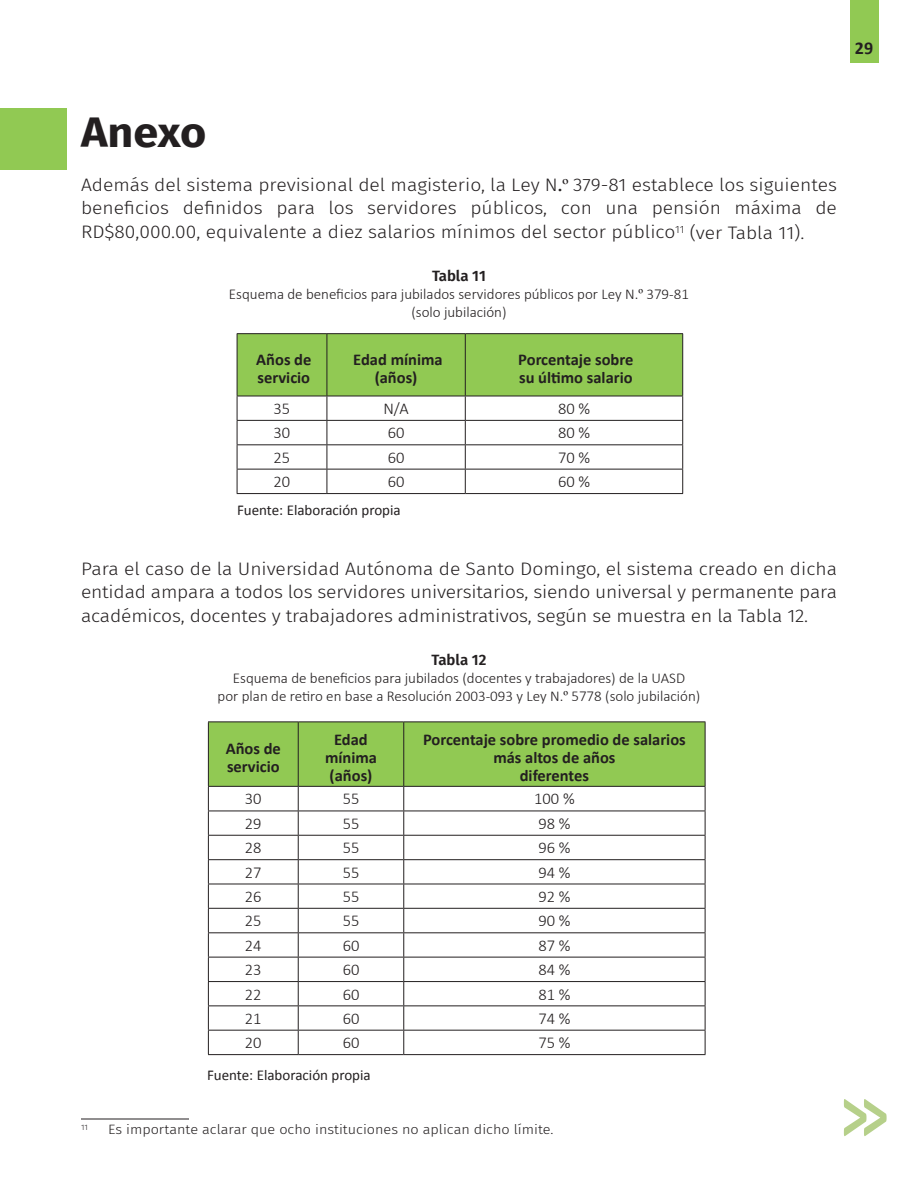
<style>
.page{position:relative;width:918px;height:1188px;background:#fff}
.page>*{position:absolute;margin:0;border:0;box-sizing:border-box;transform-origin:0 0}
.t1{font:700 76.5px "Calibri";color:#b6d08a;scale:.71 1}
.t2{font:700 42px "Fira Sans";letter-spacing:-.005em;color:#231f20;scale:1.07 1}
.t3{font:300 18px/24px "Fira Sans";letter-spacing:-.01em;color:#231f20;text-align:justify;scale:1.07 1}
.t4{font:700 18px "Calibri";color:#231f20}
.t5{font:700 16.5px/17.9px "Calibri";color:#231f20}
.t6{font:300 16.5px "Calibri";color:#231f20}
.t7{font:300 15px/18px "Calibri";color:#231f20;text-align:center}
.t8{font:15px "Calibri";color:#231f20}
.t9{font:600 15px "Fira Sans";color:#231f20}
.t10{font:300 13.5px "Fira Sans";color:#231f20;scale:1.07 1}
.t11{font:300 7.8px "Fira Sans";color:#231f20;scale:1.07 1}
.s1{font-weight:400}
.s2{font-family:"Times New Roman";font-weight:400}
</style>
<div class="page">
<div style="left:850px;top:0;width:28px;height:63px;background:#91c953"></div>
<div style="left:0;top:108px;width:67px;height:61px;background:#91c953"></div>
<hr style="left:81px;top:1119px;width:108px;height:1px;background:#231f20">
<hr style="left:237px;top:333px;width:90px;height:1px;background:#231f20">
<hr style="left:327px;top:333px;width:138px;height:1px;background:#231f20">
<hr style="left:465px;top:333px;width:218px;height:1px;background:#231f20">
<hr style="left:237px;top:493px;width:90px;height:1px;background:#231f20">
<hr style="left:327px;top:493px;width:138px;height:1px;background:#231f20">
<hr style="left:465px;top:493px;width:218px;height:1px;background:#231f20">
<svg style="left:237px;top:334px;width:446px;height:159px"></svg>
<hr style="left:208px;top:1054px;width:90px;height:1px;background:#231f20">
<hr style="left:298px;top:1054px;width:106px;height:1px;background:#231f20">
<hr style="left:404px;top:1054px;width:301px;height:1px;background:#231f20">
<svg style="left:208px;top:722px;width:498px;height:332px"></svg>
<p class="t4" style="left:855px;top:37px;width:20px">29</p>
<h2 class="t2" style="left:81px;top:97px;width:119px">Anexo</h2>
<p class="t3" style="left:81px;top:172px;width:708px">Además del sistema previsional del magisterio, la Ley N<span class="s1">.</span><span class="s2">º</span> 379-81 establece los siguientes beneficios definidos para los servidores públicos, con una pensión máxima de RD$80,000.00, equivalente a diez salarios mínimos del sector público<sup>11</sup> (ver Tabla 11).</p>
<p class="t9" style="left:432px;top:263px;width:55px">Tabla 11</p>
<p class="t7" style="left:229px;top:284px;width:462px">Esquema de beneficios para jubilados servidores públicos por Ley N.<span class="s2">º</span> 379-81 (solo jubilación)</p>
<p class="t5" style="left:256px;top:350px;width:57px">Años de servicio</p>
<p class="t5" style="left:353px;top:350px;width:91px;text-align:center">Edad mínima (años)</p>
<p class="t5" style="left:518px;top:350px;width:117px">Porcentaje sobre su último salario</p>
<p class="t6" style="left:274px;top:398px;width:18px">35</p>
<p class="t6" style="left:383px;top:398px;width:27px">N/A</p>
<p class="t6" style="left:558px;top:398px;width:34px">80 %</p>
<p class="t6" style="left:274px;top:423px;width:18px">30</p>
<p class="t6" style="left:388px;top:423px;width:18px">60</p>
<p class="t6" style="left:558px;top:423px;width:34px">80 %</p>
<p class="t6" style="left:274px;top:447px;width:18px">25</p>
<p class="t6" style="left:388px;top:447px;width:18px">60</p>
<p class="t6" style="left:558px;top:447px;width:34px">70 %</p>
<p class="t6" style="left:274px;top:471px;width:18px">20</p>
<p class="t6" style="left:388px;top:471px;width:18px">60</p>
<p class="t6" style="left:558px;top:471px;width:34px">60 %</p>
<p class="t8" style="left:237px;top:500px;width:165px">Fuente: Elaboración propia</p>
<p class="t3" style="left:81px;top:556px;width:708px">Para el caso de la Universidad Autónoma de Santo Domingo, el sistema creado en dicha entidad ampara a todos los servidores universitarios, siendo universal y permanente para académicos, docentes y trabajadores administrativos, según se muestra en la Tabla 12.</p>
<p class="t9" style="left:432px;top:647px;width:56px">Tabla 12</p>
<p class="t7" style="left:218px;top:668px;width:484px">Esquema de beneficios para jubilados (docentes y trabajadores) de la UASD<br>por plan de retiro en base a Resolución 2003-093 y Ley N.<span class="s2">º</span> 5778 (solo jubilación)</p>
<p class="t5" style="left:226px;top:739px;width:57px">Años de servicio</p>
<p class="t5" style="left:325px;top:730px;width:53px;text-align:center">Edad mínima (años)</p>
<p class="t5" style="left:423px;top:730px;width:264px;text-align:center">Porcentaje sobre promedio de salarios más altos de años<br>diferentes</p>
<p class="t6" style="left:245px;top:789px;width:18px">30</p>
<p class="t6" style="left:343px;top:789px;width:18px">55</p>
<p class="t6" style="left:534px;top:789px;width:42px">100 %</p>
<p class="t6" style="left:245px;top:813px;width:18px">29</p>
<p class="t6" style="left:343px;top:813px;width:18px">55</p>
<p class="t6" style="left:539px;top:813px;width:34px">98 %</p>
<p class="t6" style="left:245px;top:837px;width:18px">28</p>
<p class="t6" style="left:343px;top:837px;width:18px">55</p>
<p class="t6" style="left:539px;top:837px;width:34px">96 %</p>
<p class="t6" style="left:245px;top:862px;width:18px">27</p>
<p class="t6" style="left:343px;top:862px;width:18px">55</p>
<p class="t6" style="left:539px;top:862px;width:34px">94 %</p>
<p class="t6" style="left:245px;top:886px;width:18px">26</p>
<p class="t6" style="left:343px;top:886px;width:18px">55</p>
<p class="t6" style="left:539px;top:886px;width:34px">92 %</p>
<p class="t6" style="left:245px;top:911px;width:18px">25</p>
<p class="t6" style="left:343px;top:911px;width:18px">55</p>
<p class="t6" style="left:539px;top:911px;width:34px">90 %</p>
<p class="t6" style="left:245px;top:935px;width:18px">24</p>
<p class="t6" style="left:343px;top:935px;width:18px">60</p>
<p class="t6" style="left:539px;top:935px;width:34px">87 %</p>
<p class="t6" style="left:245px;top:959px;width:18px">23</p>
<p class="t6" style="left:343px;top:959px;width:18px">60</p>
<p class="t6" style="left:539px;top:959px;width:34px">84 %</p>
<p class="t6" style="left:245px;top:984px;width:18px">22</p>
<p class="t6" style="left:343px;top:984px;width:18px">60</p>
<p class="t6" style="left:539px;top:984px;width:34px">81 %</p>
<p class="t6" style="left:245px;top:1008px;width:18px">21</p>
<p class="t6" style="left:343px;top:1008px;width:18px">60</p>
<p class="t6" style="left:539px;top:1008px;width:34px">74 %</p>
<p class="t6" style="left:245px;top:1032px;width:18px">20</p>
<p class="t6" style="left:343px;top:1032px;width:18px">60</p>
<p class="t6" style="left:539px;top:1032px;width:34px">75 %</p>
<p class="t8" style="left:207px;top:1066px;width:165px">Fuente: Elaboración propia</p>
<p class="t11" style="left:81px;top:1121px;width:8px">11</p>
<p class="t10" style="left:108px;top:1120px;width:418px">Es importante aclarar que ocho instituciones no aplican dicho límite.</p>
<h1 class="t1" style="left:841px;top:1066px;width:68px">&gt;&gt;</h1>
</div>
